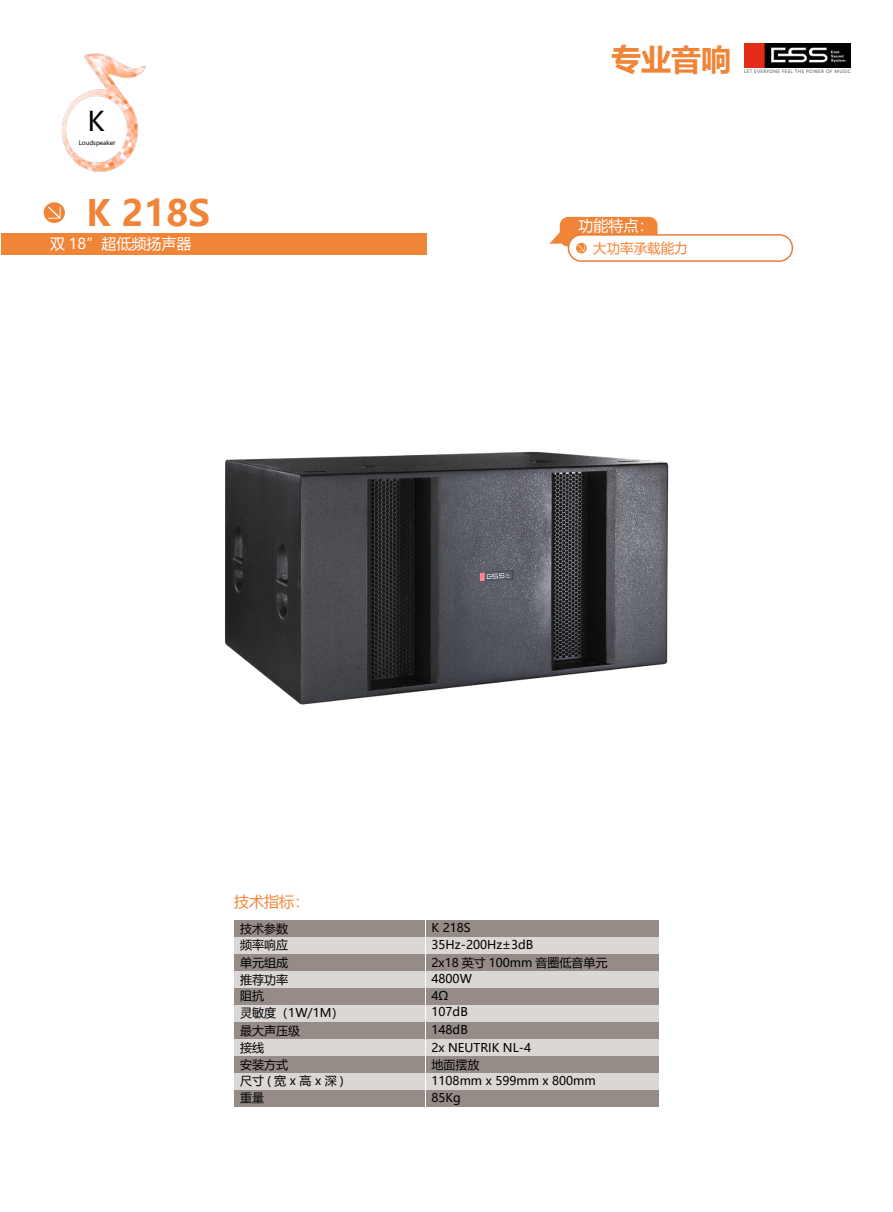
<style>
.page{position:relative;width:893px;height:1212px;background:#fff}
.page>*{position:absolute;margin:0;border:0;box-sizing:border-box;transform-origin:0 0}
.t1{font:700 36px "Microsoft Ya Hei";color:#f08437}
.t2{font:700 30px "Microsoft Ya Hei";color:#f08437}
.t3{font:27px "Microsoft Ya Hei";color:#000}
.t4{font:15px "Microsoft Ya Hei";color:#fff}
.t5{font:15px "Microsoft Ya Hei";color:#f08437}
.t6{font:13.5px "Microsoft Ya Hei";color:#f08437}
.t7{font:12px/16.5px "Microsoft Ya Hei";color:#000}
.t8{font:6px "Microsoft Ya Hei";color:#000}
.t9{font:4.5px "Microsoft Ya Hei";letter-spacing:.08em;color:#595757}
</style>
<div class="page">
<img style="left:61px;top:53px;width:85px;height:119px">
<img style="left:744px;top:43px;width:106px;height:24px">
<div style="left:1px;top:233px;width:425px;height:21px;background:#f08437"></div>
<div style="left:44px;top:202px;width:21px;height:21px;background:#f08437;border-radius:50%"></div>
<svg style="left:48px;top:206px;width:13px;height:13px"></svg>
<div style="left:560px;top:217px;width:97px;height:30px;background:#f08437;border-radius:9px"></div>
<svg style="left:549px;top:232px;width:12px;height:12px"></svg>
<div style="left:568px;top:235px;width:224px;height:26px;background:#fff;border-radius:13px"></div>
<div style="left:568px;top:234px;width:225px;height:28px;border:2px solid #e67f39;border-radius:13px"></div>
<svg style="left:576px;top:243px;width:11px;height:10px"></svg>
<svg style="left:578px;top:245px;width:6px;height:6px"></svg>
<div style="left:234px;top:954px;width:191px;height:16px;background:#958c87"></div>
<div style="left:426px;top:954px;width:233px;height:16px;background:#958c87"></div>
<div style="left:234px;top:920px;width:191px;height:16px;background:#958c87"></div>
<div style="left:426px;top:920px;width:233px;height:16px;background:#958c87"></div>
<div style="left:234px;top:988px;width:191px;height:16px;background:#958c87"></div>
<div style="left:426px;top:988px;width:233px;height:16px;background:#958c87"></div>
<div style="left:234px;top:1022px;width:191px;height:16px;background:#958c87"></div>
<div style="left:426px;top:1022px;width:233px;height:16px;background:#958c87"></div>
<div style="left:234px;top:1056px;width:191px;height:16px;background:#958c87"></div>
<div style="left:234px;top:1090px;width:191px;height:17px;background:#958c87"></div>
<div style="left:426px;top:1056px;width:233px;height:16px;background:#958c87"></div>
<div style="left:426px;top:1090px;width:233px;height:17px;background:#958c87"></div>
<div style="left:234px;top:937px;width:191px;height:16px;background:#dbd7d5"></div>
<div style="left:426px;top:937px;width:233px;height:16px;background:#dbd7d5"></div>
<div style="left:234px;top:971px;width:191px;height:16px;background:#dbd7d5"></div>
<div style="left:426px;top:971px;width:233px;height:16px;background:#dbd7d5"></div>
<div style="left:234px;top:1005px;width:191px;height:16px;background:#dbd7d5"></div>
<div style="left:426px;top:1005px;width:233px;height:16px;background:#dbd7d5"></div>
<div style="left:234px;top:1039px;width:191px;height:16px;background:#dbd7d5"></div>
<div style="left:426px;top:1039px;width:233px;height:16px;background:#dbd7d5"></div>
<div style="left:234px;top:1073px;width:191px;height:17px;background:#dbd7d5"></div>
<div style="left:426px;top:1073px;width:233px;height:17px;background:#dbd7d5"></div>
<img style="left:224px;top:451px;width:445px;height:254px">
<h3 class="t3" style="left:88px;top:103px;width:19px">K</h3>
<p class="t8" style="left:79px;top:139px;width:38px">Loudspeaker</p>
<h2 class="t2" style="left:611px;top:38px;width:121px">专业音响</h2>
<p class="t9" style="left:744px;top:69px;width:108px">LET EVERYONE FEEL THE POWER OF MUSIC</p>
<h1 class="t1" style="left:86px;top:187px;width:125px">K 218S</h1>
<p class="t4" style="left:50px;top:233px;width:143px">双 18”超低频扬声器</p>
<p class="t6" style="left:593px;top:239px;width:96px">大功率承载能力</p>
<p class="t4" style="left:578px;top:216px;width:76px">功能特点：</p>
<p class="t5" style="left:234px;top:891px;width:76px">技术指标：</p>
<p class="t7" style="left:240px;top:920px;width:49px">技术参数频率响应</p>
<p class="t7" style="left:240px;top:954px;width:105px">单元组成<br>推荐功率<br>阻抗<br>灵敏度（1W/1M）</p>
<p class="t7" style="left:240px;top:1022px;width:105px">最大声压级<br>接线<br>安装方式<br>尺寸(宽 x 高 x 深)重量</p>
<p class="t7" style="left:432px;top:919px;width:103px">K 218S<br>35Hz-200Hz±3dB</p>
<p class="t7" style="left:432px;top:954px;width:177px">2x18 英寸 100mm 音圈低音单元<br>4800W<br>4Ω<br>107dB</p>
<p class="t7" style="left:432px;top:1021px;width:101px;line-height:18px">148dB<br>2x NEUTRIK NL-4</p>
<p class="t7" style="left:432px;top:1056px;width:166px">地面摆放<br>1108mm x 599mm x 800mm<br>85Kg</p>
</div>
